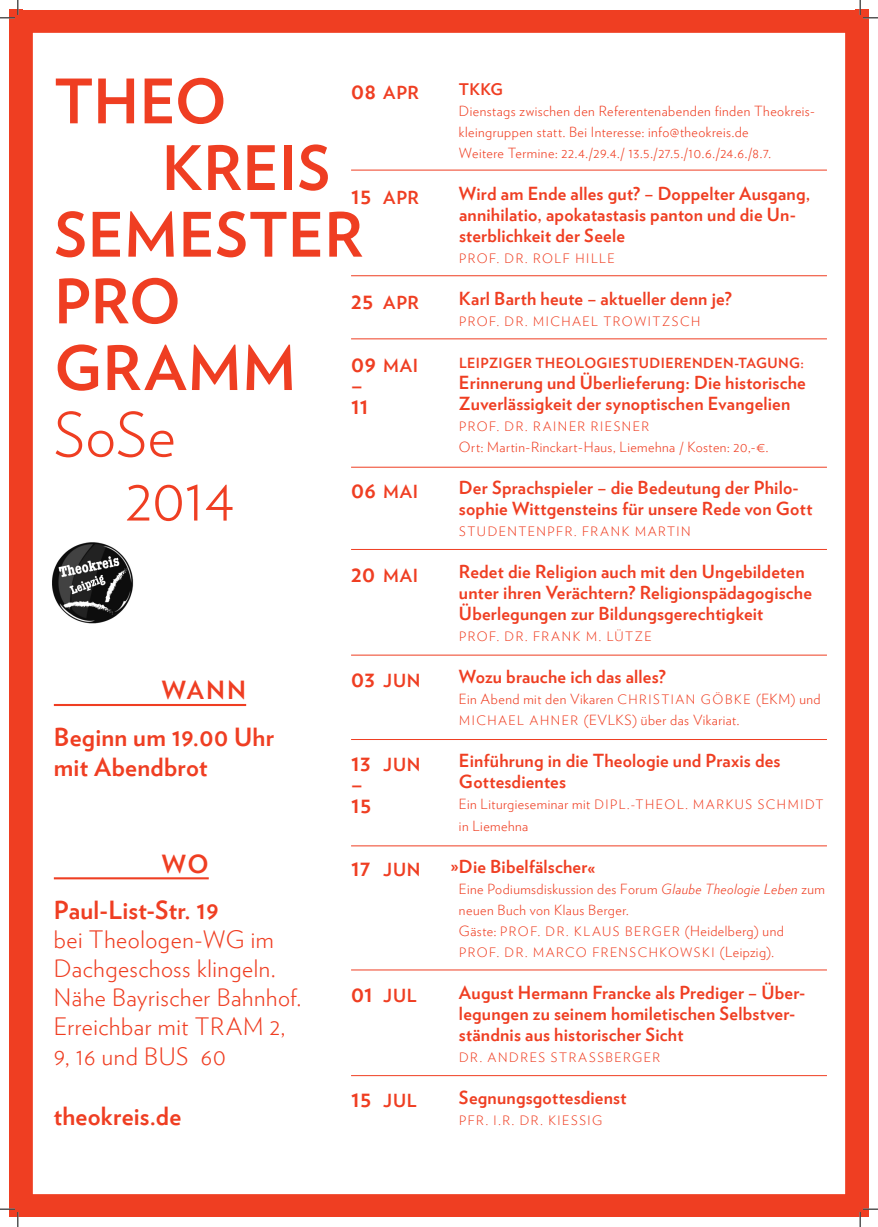
<style>
.page{position:relative;width:878px;height:1227px;background:#fff}
.page>*{position:absolute;margin:0;border:0;box-sizing:border-box;transform-origin:0 0}
.t1{font:700 61.1px "Verlag";letter-spacing:.01em;color:#ef3e22}
.t2{font:300 61.1px/63.8px "Verlag";color:#ef3e22}
.t3{font:700 25px/46.6px "Verlag";letter-spacing:.01em;color:#ef3e22}
.t4{font:300 24px/29.1px "Verlag";letter-spacing:.025em;color:#ef3e22}
.t5{font:700 23px/21px "Verlag";color:#ef3e22}
.t6{font:700 18px/21px "Verlag";letter-spacing:.01em;color:#ef3e22}
.t7{font:700 16px "Verlag";color:#ef3e22}
.t8{font:300 14px/21px "Verlag";letter-spacing:.03em;color:#ef3e22}
.t9{font:700 14px "Verlag";letter-spacing:.03em;color:#ef3e22}
.t10{font:300 13px "Verlag";letter-spacing:.12em;color:#ef3e22}
.s1{font-size:23px}
.s2{font-size:13px}
.s3{font-size:14px}
.s4{font-style:italic}
</style>
<div class="page">
<div style="left:18px;top:18px;width:842px;height:1190px;border:15px solid #ef3e22"></div>
<img style="left:52px;top:542px;width:82px;height:82px">
<hr style="left:351px;top:169px;width:476px;height:1px;background:#ef3e22">
<hr style="left:351px;top:275px;width:476px;height:1px;background:#ef3e22">
<hr style="left:351px;top:338px;width:476px;height:1px;background:#ef3e22">
<hr style="left:351px;top:466px;width:476px;height:1px;background:#ef3e22">
<hr style="left:351px;top:549px;width:476px;height:1px;background:#ef3e22">
<hr style="left:351px;top:654px;width:476px;height:1px;background:#ef3e22">
<hr style="left:351px;top:739px;width:476px;height:1px;background:#ef3e22">
<hr style="left:351px;top:845px;width:476px;height:1px;background:#ef3e22">
<hr style="left:351px;top:969px;width:476px;height:1px;background:#ef3e22">
<hr style="left:351px;top:1074px;width:476px;height:1px;background:#ef3e22">
<div style="left:10px;top:10px;width:13px;height:1206px;background:#ef3e22"></div>
<div style="left:855px;top:9px;width:13px;height:1207px;background:#ef3e22"></div>
<div style="left:10px;top:1198px;width:858px;height:18px;background:#ef3e22"></div>
<div style="left:10px;top:10px;width:849px;height:18px;background:#ef3e22"></div>
<hr style="left:54px;top:704px;width:192px;height:2px;background:#ef3e22">
<hr style="left:54px;top:877px;width:155px;height:2px;background:#ef3e22">
<svg style="left:0;top:0;width:19px;height:19px"></svg>
<svg style="left:0;top:1208px;width:19px;height:18px"></svg>
<svg style="left:859px;top:0;width:19px;height:19px"></svg>
<svg style="left:859px;top:1208px;width:19px;height:18px"></svg>
<h1 class="t1" style="left:54px;top:53px;width:174px">Theo</h1>
<h1 class="t1" style="left:162px;top:120px;width:170px">kreis</h1>
<h1 class="t1" style="left:54px;top:186px;width:310px">Semester</h1>
<h1 class="t1" style="left:54px;top:253px;width:128px">pro</h1>
<h1 class="t1" style="left:54px;top:320px;width:243px">gramm</h1>
<h1 class="t2" style="left:126px;top:399px;width:109px;text-indent:-72px">SoSe<br>2014</h1>
<p class="t6" style="left:351px;top:81px;width:69px"><span class="s1">08</span> Apr</p>
<p class="t6" style="left:351px;top:186px;width:69px"><span class="s1">15</span> Apr</p>
<p class="t6" style="left:351px;top:291px;width:69px"><span class="s1">25</span> Apr</p>
<p class="t6" style="left:351px;top:354px;width:68px"><span class="s1">09</span> Mai</p>
<p class="t5" style="left:351px;top:372px;width:19px">–<br>11</p>
<p class="t6" style="left:351px;top:480px;width:68px"><span class="s1">06</span> Mai</p>
<h2 class="t3" style="left:54px;top:665px;width:222px;text-indent:108px">WANN<br>Beginn um 19.00 Uhr</h2>
<h2 class="t3" style="left:54px;top:742px;width:155px">mit Abendbrot</h2>
<h2 class="t3" style="left:54px;top:839px;width:166px;text-indent:108px">WO<br>Paul-List-Str. 19</h2>
<h3 class="t4" style="left:54px;top:923px;width:249px">bei Theologen-WG im<br>Dachgeschoss klingeln.<br>N ähe Bayrischer Bahnhof.<br>Erreichbar mit TRAM 2,<br>9, 16 und BUS 60</h3>
<h2 class="t3" style="left:54px;top:1090px;width:129px">theokreis.de</h2>
<p class="t6" style="left:351px;top:564px;width:68px"><span class="s1">20</span> Mai</p>
<p class="t6" style="left:351px;top:669px;width:71px"><span class="s1">03</span> Jun</p>
<p class="t6" style="left:351px;top:753px;width:71px"><span class="s1">13</span> Jun</p>
<p class="t5" style="left:351px;top:771px;width:21px">–<br>15</p>
<p class="t6" style="left:351px;top:858px;width:71px"><span class="s1">17</span> Jun</p>
<p class="t6" style="left:351px;top:984px;width:54px"><span class="s1">01</span> Jul</p>
<p class="t6" style="left:351px;top:1089px;width:54px"><span class="s1">15</span> Jul</p>
<p class="t7" style="left:459px;top:77px;width:22px">TKKG</p>
<p class="t8" style="left:459px;top:100px;width:357px">Dienstags zwischen den Referentenabenden finden Theokreis&shy;kleingruppen statt. Bei Interesse: info@theokreis.de<br>Weitere Termine: 22.4./29.4./ 13.5./27.5./10.6./24.6./8.7.</p>
<p class="t6" style="left:459px;top:182px;width:353px">Wird am Ende alles gut? – Doppelter Ausgang, annihilatio, apokatastasis panton und die Un&shy;sterblichkeit der Seele</p>
<p class="t10" style="left:459px;top:249px;width:157px">Prof. Dr. Rolf Hi lle</p>
<p class="t6" style="left:459px;top:287px;width:274px">Karl Barth heute – aktueller denn je?</p>
<p class="t10" style="left:459px;top:312px;width:185px">Prof. Dr. Mi chael Trowit</p>
<p class="t10" style="left:662px;top:312px;width:37px">zsch</p>
<p class="t9" style="left:459px;top:352px;width:182px">Leipziger Theologiestud</p>
<p class="t9" style="left:660px;top:352px;width:145px">ierenden-Tagung:</p>
<p class="t6" style="left:459px;top:371px;width:348px">Erinnerung und Überlieferung: Die historische<br>Zuverlässigkeit der synoptischen Evangelien</p>
<p class="t10" style="left:459px;top:417px;width:188px">Prof. Dr. Rai ner Ri esner</p>
<p class="t8" style="left:459px;top:436px;width:311px">Ort: Martin-Rinckart-Haus, Liemehna / Kosten: 20,-€.</p>
<p class="t6" style="left:459px;top:476px;width:355px">Der Sprachspieler – die Bedeutung der Philo&shy;sophie Wittgensteins für unsere Rede von Gott</p>
<p class="t10" style="left:459px;top:522px;width:207px">Stud entenpfr. Frank Marti</p>
<p class="t10" style="left:681px;top:522px;width:11px">n</p>
<p class="t6" style="left:459px;top:560px;width:354px">Redet die Religion auch mit den Ungebildeten unter ihren Verächtern? Religionspädagogische<br>Überlegungen zur Bildungsgerechtigkeit</p>
<p class="t10" style="left:459px;top:627px;width:194px">Prof. Dr. Frank M. Lütze</p>
<p class="t6" style="left:459px;top:665px;width:208px">Wozu brauche ich das alles?</p>
<p class="t8" style="left:459px;top:688px;width:168px">Ein Abend mit den Vikaren <span class="s2">Christi</span></p>
<p class="t8" style="left:459px;top:688px;width:363px;text-indent:216px"><span class="s2">an Göbk e</span> (EKM) und<br><span class="s2">Mi ch ael Ah ner</span> (EVLKS) über das Vikariat.</p>
<p class="t6" style="left:459px;top:749px;width:323px">Einführung in die Theologie und Praxis des<br>Gottesdientes</p>
<p class="t10" style="left:459px;top:795px;width:328px"><span class="s3">Ein Liturgieseminar mit</span> Dip l.-Th eol. Mark us Schmidt</p>
<p class="t8" style="left:459px;top:814px;width:71px">in Liemehna</p>
<p class="t6" style="left:459px;top:854px;width:138px">Die Bibelfälscher«</p>
<p class="t8" style="left:459px;top:877px;width:367px">Eine Podiumsdiskussion des Forum <span class="s4">Glaube Theologie Leben</span> zum neuen Buch von Klaus Berger.<br>Gäste: <span class="s2">Pr of. Dr . Klaus Berg er</span> (Heidelberg) und</p>
<p class="t10" style="left:459px;top:942px;width:231px">Prof. Dr. Marco Frenschkowski</p>
<p class="t8" style="left:720px;top:940px;width:56px">(Leipzig).</p>
<p class="t6" style="left:459px;top:980px;width:348px">August H ermann Francke als Prediger – Über&shy;legungen zu seinem homiletischen Selbstver&shy;ständnis aus historischer Sicht</p>
<p class="t10" style="left:459px;top:1047px;width:199px">Dr. Andres StraSSberg er</p>
<p class="t6" style="left:459px;top:1085px;width:169px">Segnungsgottesdienst</p>
<p class="t10" style="left:459px;top:1110px;width:136px">Pfr. i .R. Dr. Ki eSSig</p>
<p class="t6" style="left:450px;top:853px;width:10px">»</p>
</div>
